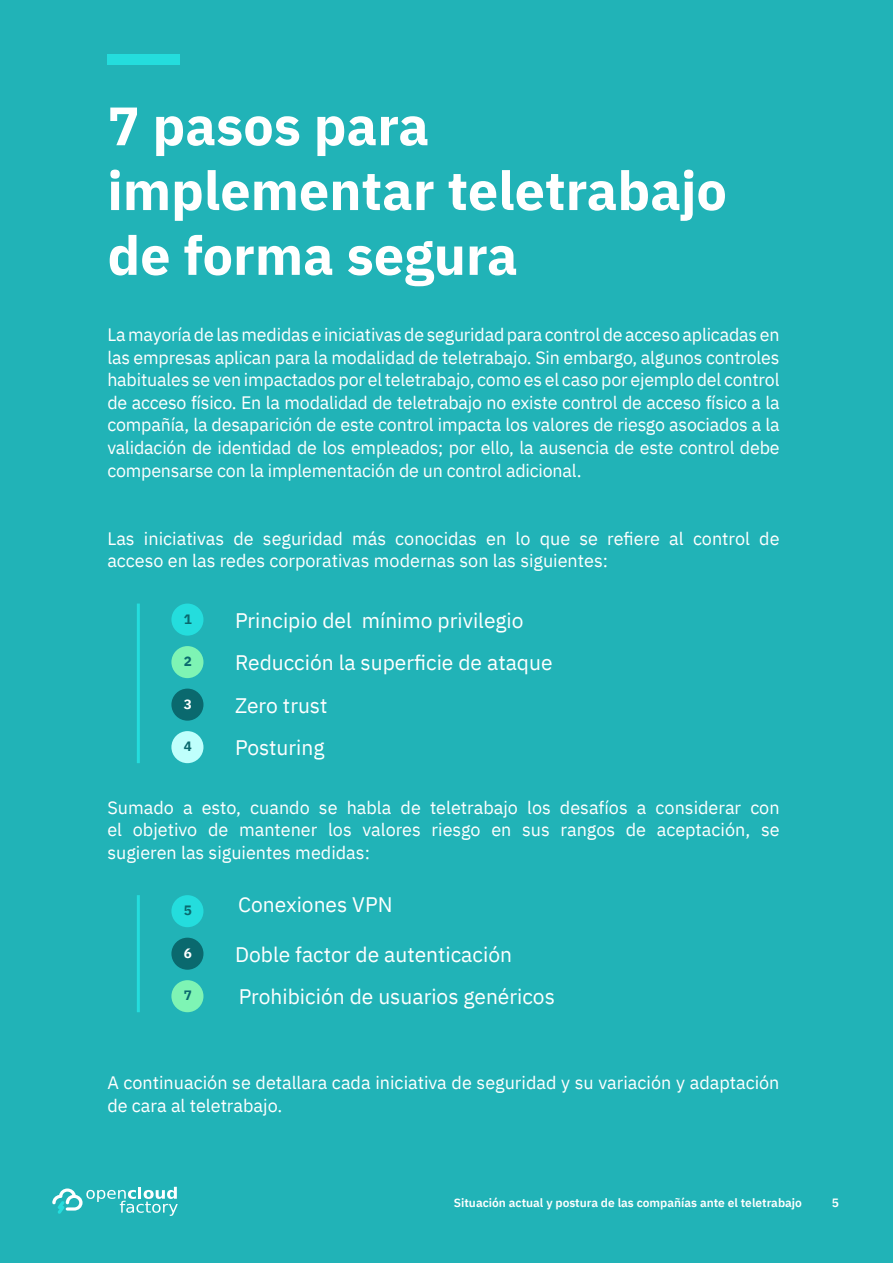
<style>
.page{position:relative;width:893px;height:1263px;background:#21b3b7}
.page>*{position:absolute;margin:0;border:0;box-sizing:border-box;transform-origin:0 0}
.t1{font:700 54px/64.8px "IBM Plex Sans";color:#fff}
.t2{font:21px "IBM Plex Sans";color:#fff}
.t3{font:18px/22.5px "IBM Plex Sans";color:#fff;text-align:justify}
.t4{font:700 13.5px "IBM Plex Sans";color:#0a696e}
.t5{font:700 13.5px "IBM Plex Sans";color:#fff}
.t6{font:600 12px "IBM Plex Sans";color:#fff}
</style>
<div class="page">
<svg style="left:52px;top:1187px;width:126px;height:29px"></svg>
<div style="left:107px;top:54px;width:73px;height:10px;background:#24dddd"></div>
<div style="left:171px;top:603px;width:32px;height:33px;background:#24dddd;border-radius:50%"></div>
<div style="left:171px;top:646px;width:32px;height:32px;background:#7ef4b4;border-radius:50%"></div>
<div style="left:171px;top:689px;width:32px;height:32px;background:#0a696e;border-radius:50%"></div>
<div style="left:171px;top:731px;width:32px;height:32px;background:#bffffc;border-radius:50%"></div>
<hr style="left:137px;top:603px;width:3px;height:160px;background:#24dddd">
<div style="left:171px;top:895px;width:32px;height:32px;background:#24dddd;border-radius:50%"></div>
<div style="left:171px;top:938px;width:32px;height:32px;background:#0a696e;border-radius:50%"></div>
<div style="left:171px;top:980px;width:32px;height:32px;background:#7ef4b4;border-radius:50%"></div>
<hr style="left:137px;top:895px;width:3px;height:117px;background:#24dddd">
<p class="t1" style="left:107px;top:89px;width:621px">7 pasos para implementar teletrabajo de forma segura</p>
<p class="t3" style="left:107px;top:322px;width:674px">La mayoría de las medidas e iniciativas de seguridad para control de acceso aplicadas en las empresas aplican para la modalidad de teletrabajo. Sin embargo, algunos controles habituales se ven impactados por el teletrabajo, como es el caso por ejemplo del control de acceso físico. En la modalidad de teletrabajo no existe control de acceso físico a la compañía, la desaparición de este control impacta los valores de riesgo asociados a la validación de identidad de los empleados; por ello, la ausencia de este control debe compensarse con la implementación de un control adicional.</p>
<p class="t3" style="left:107px;top:525px;width:674px">Las iniciativas de seguridad más conocidas en lo que se refiere al control de acceso en las redes corporativas modernas son las siguientes:</p>
<p class="t4" style="left:184px;top:608px;width:10px">1</p>
<p class="t4" style="left:184px;top:651px;width:10px">2</p>
<p class="t5" style="left:184px;top:693px;width:10px">3</p>
<p class="t4" style="left:184px;top:736px;width:10px">4</p>
<p class="t2" style="left:235px;top:604px;width:290px">Principio del mínimo privilegio</p>
<p class="t2" style="left:235px;top:647px;width:319px">Reducción la superficie de ataque</p>
<p class="t2" style="left:235px;top:689px;width:94px">Zero trust</p>
<p class="t2" style="left:235px;top:732px;width:91px">Posturing</p>
<p class="t3" style="left:107px;top:794px;width:674px">Sumado a esto, cuando se habla de teletrabajo los desafíos a considerar con el objetivo de mantener los valores riesgo en sus rangos de aceptación, se sugieren las siguientes medidas:</p>
<p class="t4" style="left:184px;top:900px;width:10px">5</p>
<p class="t5" style="left:184px;top:942px;width:10px">6</p>
<p class="t4" style="left:184px;top:985px;width:10px">7</p>
<p class="t2" style="left:238px;top:888px;width:156px">Conexiones VPN</p>
<p class="t2" style="left:235px;top:938px;width:278px">Doble factor de autenticación</p>
<p class="t2" style="left:239px;top:981px;width:318px">Prohibición de usuarios genéricos</p>
<p class="t3" style="left:107px;top:1070px;width:674px">A continuación se detallara cada iniciativa de seguridad y su variación y adaptación de cara al teletrabajo.</p>
<p class="t6" style="left:454px;top:1193px;width:350px">Situación actual y postura de las compañías ante el teletrabajo</p>
<p class="t6" style="left:832px;top:1193px;width:9px">5</p>
</div>
